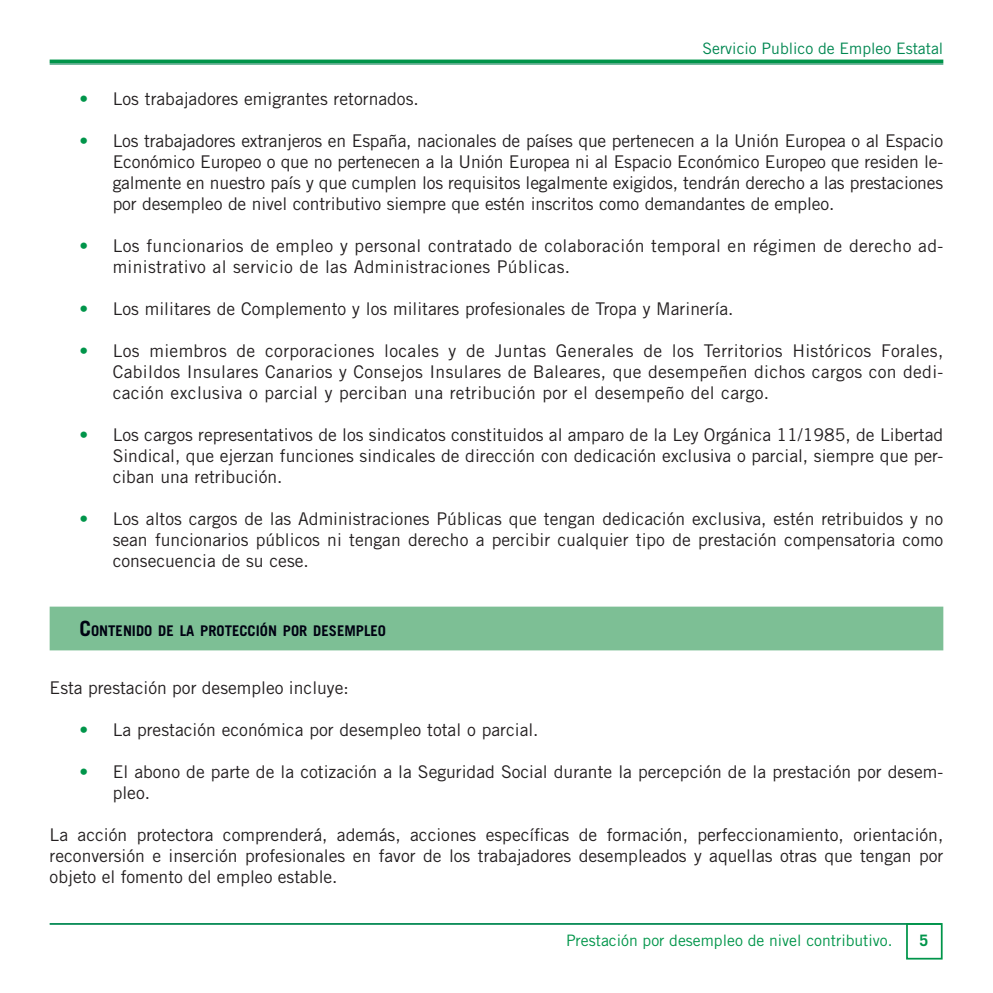
<style>
.page{position:relative;width:993px;height:993px;background:#fff}
.page>*{position:absolute;margin:0;border:0;box-sizing:border-box;transform-origin:0 0}
.t1{font:17.5px/21px "Trade Gothic LT Std";color:#231f20;text-align:justify}
.t2{font:17.5px/21px "Trade Gothic LT Std";letter-spacing:.02em;color:#231f20}
.t3{font:15.75px "Trade Gothic LT Std";color:#00954a}
.t4{font:15.75px "Trade Gothic LT Std";color:#008751}
.t5{font:700 15.75px "Trade Gothic LT Std";color:#00954a}
.t6{font:700 14.7px "Trade Gothic LT Std";color:#000212}
.s1{color:#00954a}
.s2{font-size:21px}
</style>
<div class="page">
<hr style="left:50px;top:922px;width:891px;height:2px;background:#008751">
<div style="left:905px;top:922px;width:37px;height:37px;border:2px solid #00954a"></div>
<svg style="left:50px;top:59px;width:893px;height:4px;fill:#00954a"></svg>
<hr style="left:50px;top:63px;width:893px;height:2px;background:#5a8">
<div style="left:50px;top:606px;width:893px;height:44px;background:#7dbf95"></div>
<p class="t4" style="left:702px;top:39px;width:242px">Servicio Publico de Empleo Estatal</p>
<p class="t1" style="left:79px;top:88px;width:341px"><span class="s1">•</span> Los trabajadores emigrantes retornados.</p>
<p class="t1" style="left:113px;top:130px;width:831px;text-indent:-33px"><span class="s1">•</span> Los trabajadores extranjeros en España, nacionales de países que pertenecen a la Unión Europea o al Espacio Económico Europeo o que no pertenecen a la Unión Europea ni al Espacio Económico Europeo que residen le&shy;galmente en nuestro país y que cumplen los requisitos legalmente exigidos, tendrán derecho a las prestaciones por desempleo de nivel contributivo siempre que estén inscritos como demandantes de empleo.</p>
<p class="t2" style="left:113px;top:235px;width:831px;text-indent:-33px"><span class="s1">•</span> Los funcionarios de empleo y personal contratado de colaboración temporal en régimen de derecho ad&shy;ministrativo al servicio de las Administraciones Públicas.</p>
<p class="t1" style="left:79px;top:298px;width:655px"><span class="s1">•</span> Los militares de Complemento y los militares profesionales de Tropa y Marinería.</p>
<p class="t1" style="left:113px;top:340px;width:831px;text-indent:-33px"><span class="s1">•</span> Los miembros de corporaciones locales y de Juntas Generales de los Territorios Históricos Forales, Cabildos Insulares Canarios y Consejos Insulares de Baleares, que desempeñen dichos cargos con dedi&shy;cación exclusiva o parcial y perciban una retribución por el desempeño del cargo.</p>
<p class="t1" style="left:113px;top:424px;width:831px;text-indent:-33px"><span class="s1">•</span> Los cargos representativos de los sindicatos constituidos al amparo de la Ley Orgánica 11/1985, de Libertad Sindical, que ejerzan funciones sindicales de dirección con dedicación exclusiva o parcial, siempre que per&shy;ciban una retribución.</p>
<p class="t1" style="left:113px;top:508px;width:831px;text-indent:-33px"><span class="s1">•</span> Los altos cargos de las Administraciones Públicas que tengan dedicación exclusiva, estén retribuidos y no sean funcionarios públicos ni tengan derecho a percibir cualquier tipo de prestación compensatoria como consecuencia de su cese.</p>
<p class="t6" style="left:79px;top:621px;width:44px"><span class="s2">C</span>ONTENID</p>
<p class="t6" style="left:144px;top:621px;width:96px">O DE LA PROTECCI</p>
<p class="t6" style="left:260px;top:621px;width:128px">ÓN POR DESEMPLEO</p>
<p class="t1" style="left:50px;top:676px;width:300px">Esta prestación por desempleo incluye:</p>
<p class="t1" style="left:79px;top:718px;width:460px"><span class="s1">•</span> La prestación económica por desempleo total o parcial.</p>
<p class="t1" style="left:113px;top:760px;width:831px;text-indent:-33px"><span class="s1">•</span> El abono de parte de la cotización a la Seguridad Social durante la percepción de la prestación por desem&shy;pleo.</p>
<p class="t1" style="left:50px;top:823px;width:894px">La acción protectora comprenderá, además, acciones específicas de formación, perfeccionamiento, orientación, reconversión e inserción profesionales en favor de los trabajadores desempleados y aquellas otras que tengan por objeto el fomento del empleo estable.</p>
<p class="t3" style="left:566px;top:930px;width:328px">Prestación por desempleo de nivel contributivo.</p>
<p class="t5" style="left:919px;top:930px;width:10px">5</p>
</div>
